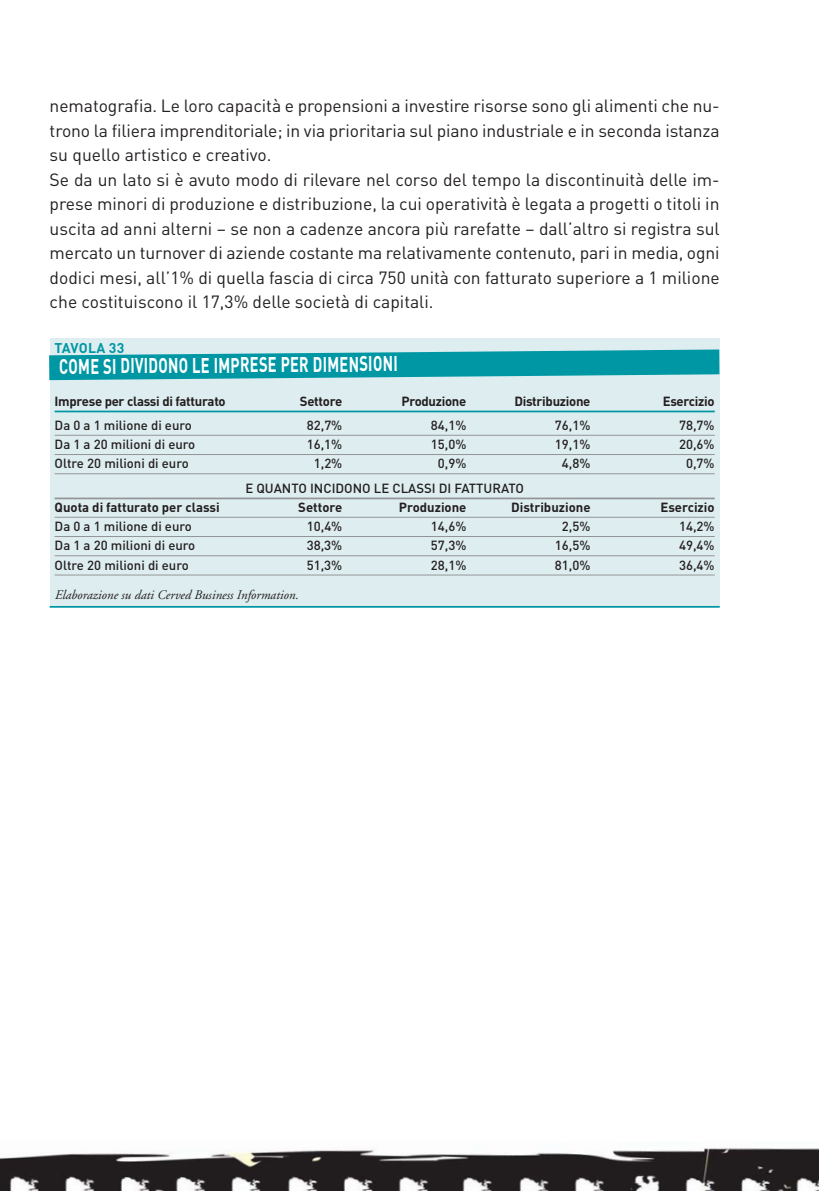
<style>
.page{position:relative;width:819px;height:1191px;background:#fff}
.page>*{position:absolute;margin:0;border:0;box-sizing:border-box;transform-origin:0 0}
.t1{font:700 21px "DIN";letter-spacing:.005em;color:#fff;scale:.7 1}
.t2{font:17.5px/24.5px "DIN";letter-spacing:-.005em;color:#231f20}
.t3{font:700 14px "DIN";letter-spacing:.01em;color:#0097a4}
.t4{font:500 13.12px "DIN";color:#231f20}
.t5{font:700 13.12px "DIN";letter-spacing:-.02em;color:#231f20}
.t6{font:700 13.12px "DIN";color:#231f20}
.t7{font:italic 13.12px "Adobe Garamond";color:#231f20}
</style>
<div class="page">
<img style="left:0;top:1148px;width:819px;height:42px">
<div style="left:50px;top:339px;width:669px;height:268px;background:#deedef"></div>
<svg style="left:49px;top:349px;width:670px;height:31px"></svg>
<hr style="left:55px;top:410px;width:659px;height:2px;background:#0097a4">
<hr style="left:55px;top:435px;width:659px;height:1px;background:#939598">
<hr style="left:55px;top:454px;width:659px;height:1px;background:#939598">
<hr style="left:55px;top:473px;width:659px;height:1px;background:#939598">
<hr style="left:55px;top:497px;width:659px;height:2px;background:#939598">
<hr style="left:55px;top:517px;width:659px;height:1px;background:#939598">
<hr style="left:55px;top:536px;width:659px;height:1px;background:#939598">
<hr style="left:55px;top:555px;width:659px;height:1px;background:#939598">
<hr style="left:55px;top:574px;width:659px;height:1px;background:#939598">
<hr style="left:50px;top:606px;width:669px;height:1px;background:#0097a4">
<p class="t2" style="left:50px;top:95px;width:671px">nematografia. Le loro capacità e propensioni a investire risorse sono gli alimenti che nu&shy;trono la filiera imprenditoriale; in via prioritaria sul piano industriale e in seconda istanza su quello artistico e creativo.<br>Se da un lato si è avuto modo di rilevare nel corso del tempo la discontinuità delle im&shy;prese minori di produzione e distribuzione, la cui operatività è legata a progetti o titoli in uscita ad anni alterni – se non a cadenze ancora più rarefatte – dall’altro si registra sul mercato un turnover di aziende costante ma relativamente contenuto, pari in media, ogni dodici mesi, all’1% di quella fascia di circa 750 unità con fatturato superiore a 1 milione che costituiscono il 17,3% delle società di capitali.</p>
<p class="t3" style="left:55px;top:343px;width:71px">TAVOLA 33</p>
<p class="t1" style="left:59px;top:358px;width:485px">COME SI DIVIDONO LE IMPRESE PER DIMENSIONI</p>
<p class="t5" style="left:55px;top:396px;width:173px">Imprese per classi di fatturato</p>
<p class="t5" style="left:300px;top:396px;width:44px">Settore</p>
<p class="t5" style="left:401px;top:396px;width:66px">Produzione</p>
<p class="t5" style="left:514px;top:396px;width:77px">Distribuzione</p>
<p class="t5" style="left:662px;top:396px;width:53px">Esercizio</p>
<p class="t4" style="left:55px;top:420px;width:139px">Da 0 a 1 milione di euro</p>
<p class="t4" style="left:307px;top:420px;width:37px">82,7%</p>
<p class="t4" style="left:431px;top:420px;width:37px">84,1%</p>
<p class="t4" style="left:555px;top:420px;width:37px">76,1%</p>
<p class="t4" style="left:679px;top:420px;width:37px">78,7%</p>
<p class="t4" style="left:55px;top:440px;width:142px">Da 1 a 20 milioni di euro</p>
<p class="t4" style="left:307px;top:440px;width:37px">16,1%</p>
<p class="t4" style="left:431px;top:440px;width:37px">15,0%</p>
<p class="t4" style="left:555px;top:440px;width:37px">19,1%</p>
<p class="t4" style="left:679px;top:440px;width:37px">20,6%</p>
<p class="t4" style="left:55px;top:459px;width:136px">Oltre 20 milioni di euro</p>
<p class="t4" style="left:314px;top:459px;width:30px">1,2%</p>
<p class="t4" style="left:438px;top:459px;width:30px">0,9%</p>
<p class="t4" style="left:562px;top:459px;width:30px">4,8%</p>
<p class="t4" style="left:686px;top:459px;width:30px">0,7%</p>
<p class="t4" style="left:245px;top:483px;width:280px">E QUANTO INCIDONO LE CLASSI DI FATTURATO</p>
<p class="t6" style="left:55px;top:502px;width:166px">Quota di fatturato per classi</p>
<p class="t6" style="left:298px;top:502px;width:46px">Settore</p>
<p class="t6" style="left:399px;top:502px;width:69px">Produzione</p>
<p class="t6" style="left:511px;top:502px;width:81px">Distribuzione</p>
<p class="t6" style="left:660px;top:502px;width:56px">Esercizio</p>
<p class="t4" style="left:55px;top:522px;width:139px">Da 0 a 1 milione di euro</p>
<p class="t4" style="left:307px;top:522px;width:37px">10,4%</p>
<p class="t4" style="left:431px;top:522px;width:37px">14,6%</p>
<p class="t4" style="left:562px;top:522px;width:30px">2,5%</p>
<p class="t4" style="left:679px;top:522px;width:37px">14,2%</p>
<p class="t4" style="left:55px;top:541px;width:142px">Da 1 a 20 milioni di euro</p>
<p class="t4" style="left:307px;top:541px;width:37px">38,3%</p>
<p class="t4" style="left:431px;top:541px;width:37px">57,3%</p>
<p class="t4" style="left:555px;top:541px;width:37px">16,5%</p>
<p class="t4" style="left:679px;top:541px;width:37px">49,4%</p>
<p class="t4" style="left:55px;top:560px;width:136px">Oltre 20 milioni di euro</p>
<p class="t4" style="left:307px;top:560px;width:37px">51,3%</p>
<p class="t4" style="left:431px;top:560px;width:37px">28,1%</p>
<p class="t4" style="left:555px;top:560px;width:37px">81,0%</p>
<p class="t4" style="left:679px;top:560px;width:37px">36,4%</p>
<p class="t7" style="left:55px;top:589px;width:245px">Elaborazione su dati Cerved Business Information.</p>
</div>
